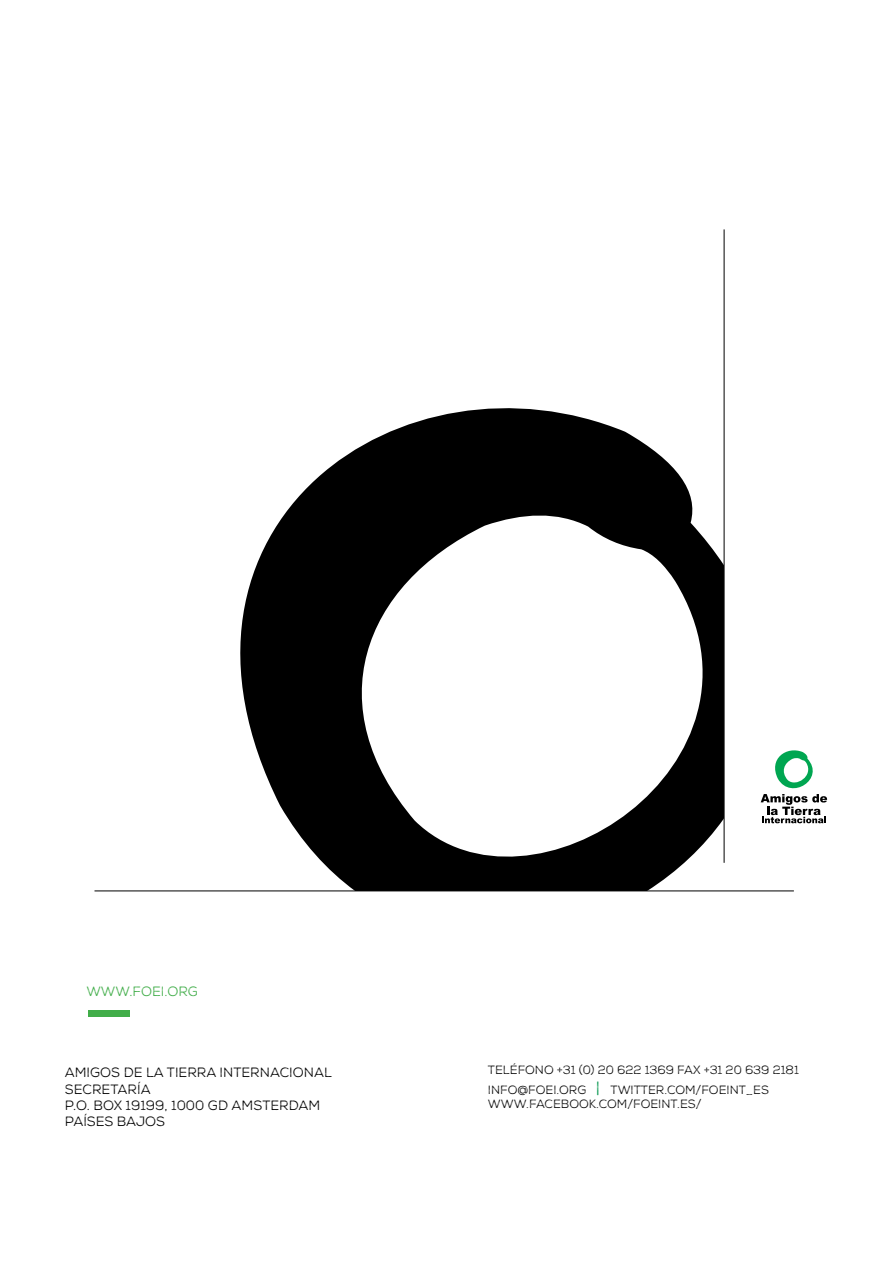
<style>
.page{position:relative;width:893px;height:1263px;background:#fff}
.page>*{position:absolute;margin:0;border:0;box-sizing:border-box;transform-origin:0 0}
.t1{font:13.5px/16.2px "Nexa Rust Sans Book 02";color:#000}
.t2{font:13.5px "Nexa Rust Sans Book 02";color:#41ad49}
.t3{font:12px/19.8px "Nexa Rust Sans Book 03";color:#000}
.s1{font-size:16.5px;color:#00954c}
</style>
<div class="page">
<svg style="left:139px;top:341px;width:647px;height:550px"></svg>
<hr style="left:94px;top:891px;width:700px;height:1px;background:#000">
<hr style="left:724px;top:229px;width:1px;height:634px;background:#000">
<svg style="left:761px;top:745px;width:66px;height:78px"></svg>
<div style="left:88px;top:1010px;width:42px;height:6px;background:#41ad49"></div>
<p class="t2" style="left:86px;top:983px;width:113px">WWW.FOEI.ORG</p>
<p class="t1" style="left:65px;top:1065px;width:268px">AMIGOS DE LA TIERRA INTERNACIONAL<br>SECRETARÍA<br>P.O. BOX 19199, 1000 GD AMSTERDAM<br>PAÍSES BAJOS</p>
<p class="t3" style="left:488px;top:1060px;width:312px">TELÉFONO +31 (0) 20 622 1369 FAX +31 20 639 2181<br>INFO@FOEI.ORG <span class="s1">|</span> TWITTER.COM/FOEINT_ES</p>
<p class="t3" style="left:488px;top:1094px;width:215px">WWW.FACEBOOK.COM/FOEINT.ES/</p>
</div>
